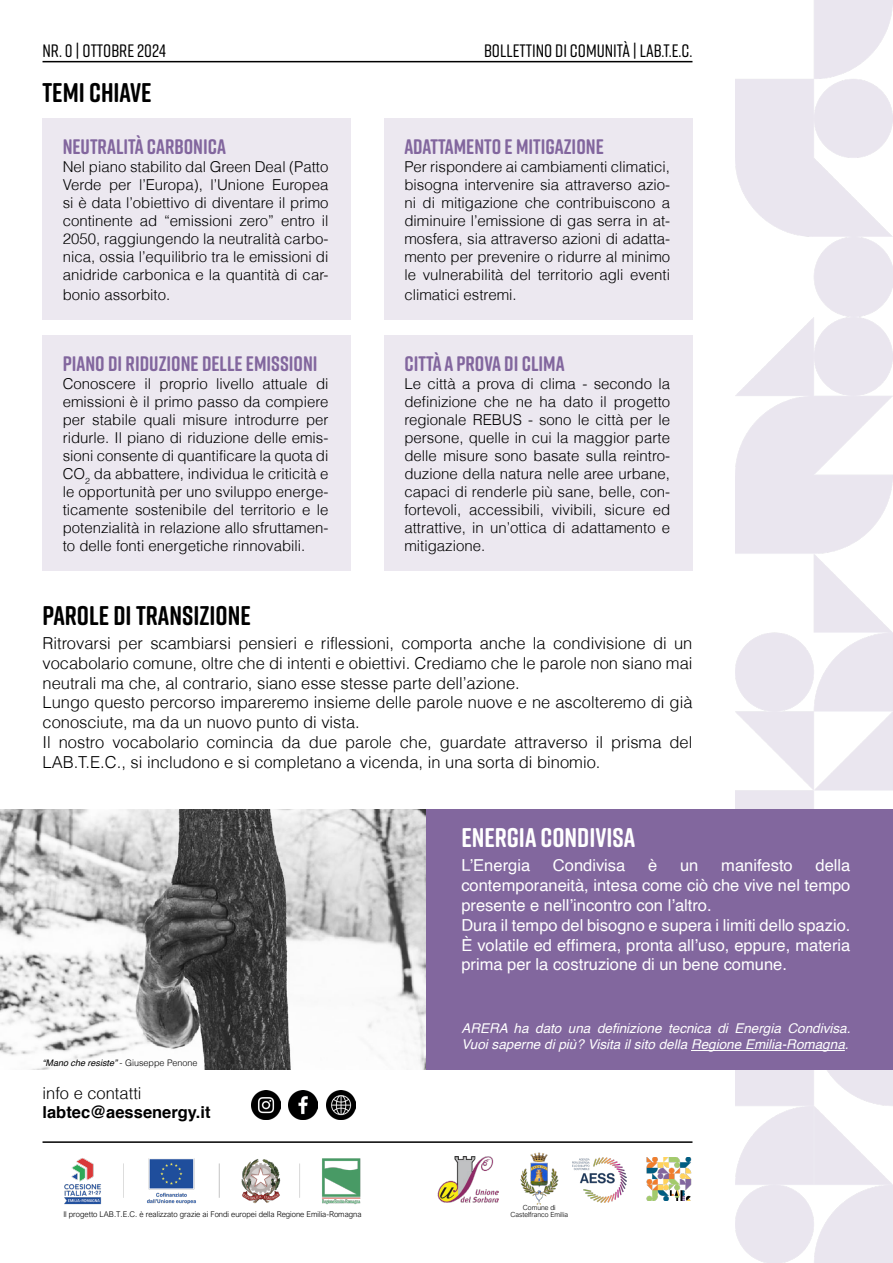
<style>
.page{position:relative;width:893px;height:1263px;background:#fff}
.page>*{position:absolute;margin:0;border:0;box-sizing:border-box;transform-origin:0 0}
.t1{font:700 27px "Rift Soft";color:#000}
.t2{font:700 27px "Rift Soft";color:#fff}
.t3{font:700 21px "Rift Soft";color:#82669e}
.t4{font:500 18px "Rift Soft";color:#000}
.t5{font:300 16.5px/19.8px "Helvetica";color:#000}
.t6{font:16.5px/19.8px "Helvetica";color:#fff}
.t7{font:700 16.5px "Helvetica";color:#000}
.t8{font:300 15px/18px "Helvetica";color:#000;text-align:justify}
.t9{font:italic 13.5px/16.2px "Helvetica";color:#fff}
.t10{font:italic 9px "Helvetica";color:#000}
.t11{font:300 7.95px "Arial Nova";color:#000}
.t12{font:300 7.05px/7.1px "Arial Nova";color:#000;text-align:center}
.s1{font-weight:300;font-style:normal}
</style>
<div class="page">
<hr style="left:43px;top:61px;width:649px;height:1px;background:#000">
<hr style="left:43px;top:1141px;width:649px;height:2px;background:#000">
<img style="left:64px;top:1158px;width:297px;height:47px">
<img style="left:573px;top:1157px;width:53px;height:45px">
<img style="left:646px;top:1157px;width:46px;height:44px">
<img style="left:735px;top:0;width:158px;height:1263px">
<img style="left:437px;top:1157px;width:61px;height:46px">
<img style="left:520px;top:1153px;width:38px;height:51px">
<div style="left:43px;top:118px;width:308px;height:202px;background:#ece8f0"></div>
<div style="left:43px;top:335px;width:308px;height:236px;background:#ece8f0"></div>
<div style="left:384px;top:118px;width:308px;height:202px;background:#ece8f0"></div>
<div style="left:384px;top:335px;width:308px;height:236px;background:#ece8f0"></div>
<div style="left:425px;top:809px;width:468px;height:260px;background:#82679e"></div>
<img style="left:1px;top:809px;width:424px;height:260px">
<hr style="left:691px;top:1050px;width:154px;height:1px;background:#fff">
<img style="left:289px;top:1091px;width:29px;height:29px">
<img style="left:252px;top:1091px;width:28px;height:29px">
<img style="left:326px;top:1091px;width:29px;height:29px">
<p class="t4" style="left:43px;top:38px;width:125px">NR. 0 | OTTOBRE 2024</p>
<p class="t4" style="left:484px;top:38px;width:210px">BOLLETTINO DI COMUNITÀ | LAB.T.E.C.</p>
<h1 class="t1" style="left:43px;top:73px;width:110px">TEMI CHIAVE</h1>
<h2 class="t3" style="left:63px;top:132px;width:165px">NEUTRALITÀ CARBONICA</h2>
<p class="t8" style="left:63px;top:157px;width:267px">Nel piano stabilito dal Green Deal (Patto Verde per l’Europa), l’Unione Europea si è data l’obiettivo di diventare il primo continente ad “emissioni zero” entro il 2050, raggiungendo la neutralità carbo&shy;nica, ossia l’equilibrio tra le emissioni di anidride carbonica e la quantità di car-</p>
<p class="t8" style="left:63px;top:285px;width:109px">bonio assorbito.</p>
<h2 class="t3" style="left:63px;top:349px;width:256px">PIANO DI RIDUZIONE DELLE EMISSIONI</h2>
<p class="t8" style="left:63px;top:375px;width:267px">Conoscere il proprio livello attuale di emissioni è il primo passo da compiere per stabile quali misure introdurre per ridurle. Il piano di riduzione delle emis&shy;sioni consente di quantificare la quota di CO<sub>2</sub> da abbattere, individua le criticità e le opportunità per uno sviluppo energe&shy;ticamente sostenibile del territorio e le potenzialità in relazione allo sfruttamen&shy;to delle fonti energetiche rinnovabili.</p>
<h2 class="t3" style="left:404px;top:132px;width:201px">ADATTAMENTO E MITIGAZIONE</h2>
<p class="t8" style="left:404px;top:157px;width:267px">Per rispondere ai cambiamenti climatici, bisogna intervenire sia attraverso azio&shy;ni di mitigazione che contribuiscono a diminuire l’emissione di gas serra in at&shy;mosfera, sia attraverso azioni di adatta&shy;mento per prevenire o ridurre al minimo le vulnerabilità del territorio agli eventi</p>
<p class="t8" style="left:404px;top:285px;width:114px">climatici estremi.</p>
<h2 class="t3" style="left:404px;top:349px;width:162px">CITTÀ A PROVA DI CLIMA</h2>
<p class="t8" style="left:404px;top:375px;width:267px">Le città a prova di clima - secondo la definizione che ne ha dato il progetto regionale REBUS - sono le città per le persone, quelle in cui la maggior parte delle misure sono basate sulla reintro&shy;duzione della natura nelle aree urbane, capaci di renderle più sane, belle, con&shy;fortevoli, accessibili, vivibili, sicure ed attrattive, in un’ottica di adattamento e mitigazione.</p>
<h1 class="t1" style="left:43px;top:596px;width:210px">PAROLE DI TRANSIZIONE</h1>
<p class="t5" style="left:43px;top:633px;width:651px">Ritrovarsi per scambiarsi pensieri e riflessioni, comporta anche la condivisione di un vocabolario comune, oltre che di intenti e obiettivi. Crediamo che le parole non siano mai neutrali ma che, al contrario, siano esse stesse parte dell’azione.<br>Lungo questo percorso impareremo insieme delle parole nuove e ne ascolteremo di già conosciute, ma da un nuovo punto di vista.<br>Il nostro vocabolario comincia da due parole che, guardate attraverso il prisma del LAB.T.E.C., si includono e si completano a vicenda, in una sorta di binomio.</p>
<h1 class="t2" style="left:461px;top:819px;width:175px">ENERGIA CONDIVISA</h1>
<p class="t6" style="left:461px;top:856px;width:70px">L’Energia</p>
<p class="t6" style="left:553px;top:856px;width:74px">Condivisa</p>
<p class="t6" style="left:648px;top:856px;width:11px">è</p>
<p class="t6" style="left:680px;top:856px;width:20px">un</p>
<p class="t6" style="left:721px;top:856px;width:73px">manifesto</p>
<p class="t6" style="left:461px;top:856px;width:391px;text-indent:354px">della contemporaneità, intesa come ciò che vive nel tempo presente e nell’incontro con l’altro.<br>Dura il tempo del bisogno e supera i limiti dello spazio.<br>È volatile ed effimera, pronta all’uso, eppure, materia prima per la costruzione di un bene comune.</p>
<p class="t10" style="left:43px;top:1056px;width:157px">“Mano che resiste” <span class="s1">- Giuseppe Penone</span></p>
<p class="t7" style="left:43px;top:1099px;width:170px">labtec@aessenergy.it</p>
<p class="t5" style="left:43px;top:1083px;width:101px">info e contatti</p>
<p class="t9" style="left:461px;top:1020px;width:391px">ARERA ha dato una definizione tecnica di Energia Condivisa.<br>Vuoi saperne di più? Visita il sito della Regione Emilia-Romagna.</p>
<p class="t11" style="left:63px;top:1210px;width:300px">Il progetto LAB.T.E.C. è realizzato grazie ai Fondi europei della Regione Emilia-Romagna</p>
<p class="t12" style="left:510px;top:1204px;width:59px">Comune di<br>Castelfranco Emilia</p>
</div>
